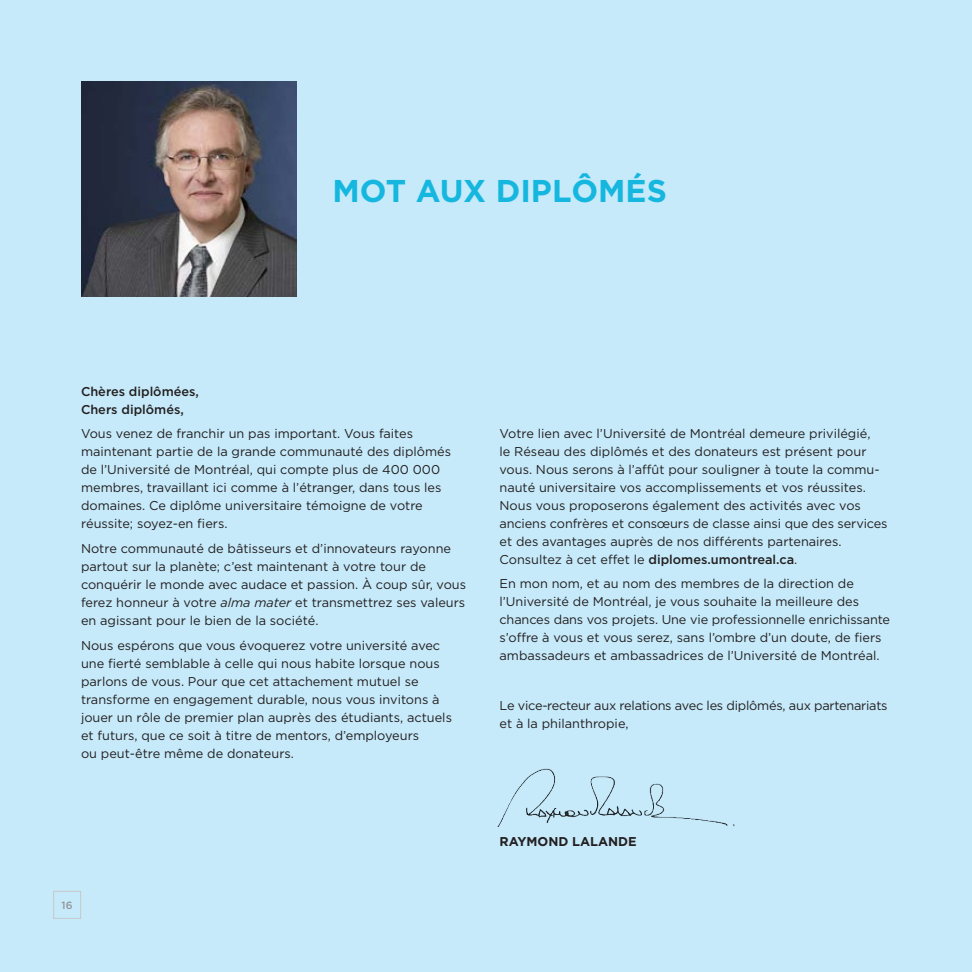
<style>
.page{position:relative;width:972px;height:972px;background:#c6eafa}
.page>*{position:absolute;margin:0;border:0;box-sizing:border-box;transform-origin:0 0}
.t1{font:700 31.5px "Gotham";color:#15b7df}
.t2{font:12.75px/18px "Gotham";color:#231f20}
.t3{font:12.75px/18px "Gotham";letter-spacing:-.02em;color:#231f20}
.t4{font:500 12.75px/18px "Gotham";color:#231f20}
.t5{font:700 12.75px "Gotham";color:#231f20}
.t6{font:500 10.5px "Gotham";color:#939598}
.s1{font-style:italic}
.s2{font-weight:500}
</style>
<div class="page">
<img style="left:81px;top:81px;width:216px;height:216px">
<img style="left:498px;top:768px;width:237px;height:58px">
<div style="left:53px;top:891px;width:28px;height:28px;border:1px solid #c7c8ca"></div>
<h1 class="t1" style="left:333px;top:173px;width:336px">MOT AUX DIPLÔMÉS</h1>
<p class="t4" style="left:81px;top:382px;width:120px">Chères diplômées,<br>Chers diplômés,</p>
<p class="t2" style="left:81px;top:425px;width:372px">Vous venez de franchir un pas important. Vous faites maintenant partie de la grande communauté des diplômés de l’Université de Montréal, qui compte plus de 400 000 membres, travaillant ici comme à l’étranger, dans tous les domaines. Ce diplôme universitaire témoigne de votre réussite; soyez-en fiers.</p>
<p class="t2" style="left:81px;top:539px;width:387px">Notre communauté de bâtisseurs et d’innovateurs rayonne partout sur la planète; c’est maintenant à votre tour de conquérir le monde avec audace et passion. À coup sûr, vous ferez honneur à votre <span class="s1">alma mater</span> et transmettrez ses valeurs en agissant pour le bien de la société.</p>
<p class="t2" style="left:81px;top:636px;width:373px">Nous espérons que vous évoquerez votre université avec une fierté semblable à celle qui nous habite lorsque nous parlons de vous. Pour que cet attachement mutuel se transforme en engagement durable, nous vous invitons à jouer un rôle de premier plan auprès des étudiants, actuels et futurs, que ce soit à titre de mentors, d’employeurs<br>ou peut-être même de donateurs.</p>
<p class="t6" style="left:62px;top:900px;width:13px">16</p>
<p class="t2" style="left:500px;top:424px;width:390px">Votre lien avec l’Université de Montréal demeure privilégié,<br>le Réseau des diplômés et des donateurs est présent pour vous. Nous serons à l’affût pour souligner à toute la commu&shy;nauté universitaire vos accomplissements et vos réussites.<br>Nous vous proposerons également des activités avec vos anciens confrères et consœurs de classe ainsi que des services et des avantages auprès de nos différents partenaires.<br>Consultez à cet effet le <span class="s2">diplomes.umontreal.ca</span>.</p>
<p class="t2" style="left:500px;top:575px;width:392px">En mon nom, et au nom des membres de la direction de l’Université de Montréal, je vous souhaite la meilleure des chances dans vos projets. Une vie professionnelle enrichissante s’offre à vous et vous serez, sans l’ombre d’un doute, de fiers ambassadeurs et ambassadrices de l’Université de Montréal.</p>
<p class="t3" style="left:500px;top:696px;width:390px">Le vice-recteur aux relations avec les diplômés, aux partenariats et à la philanthropie,</p>
<p class="t5" style="left:500px;top:834px;width:139px">RAYMOND LALANDE</p>
</div>
